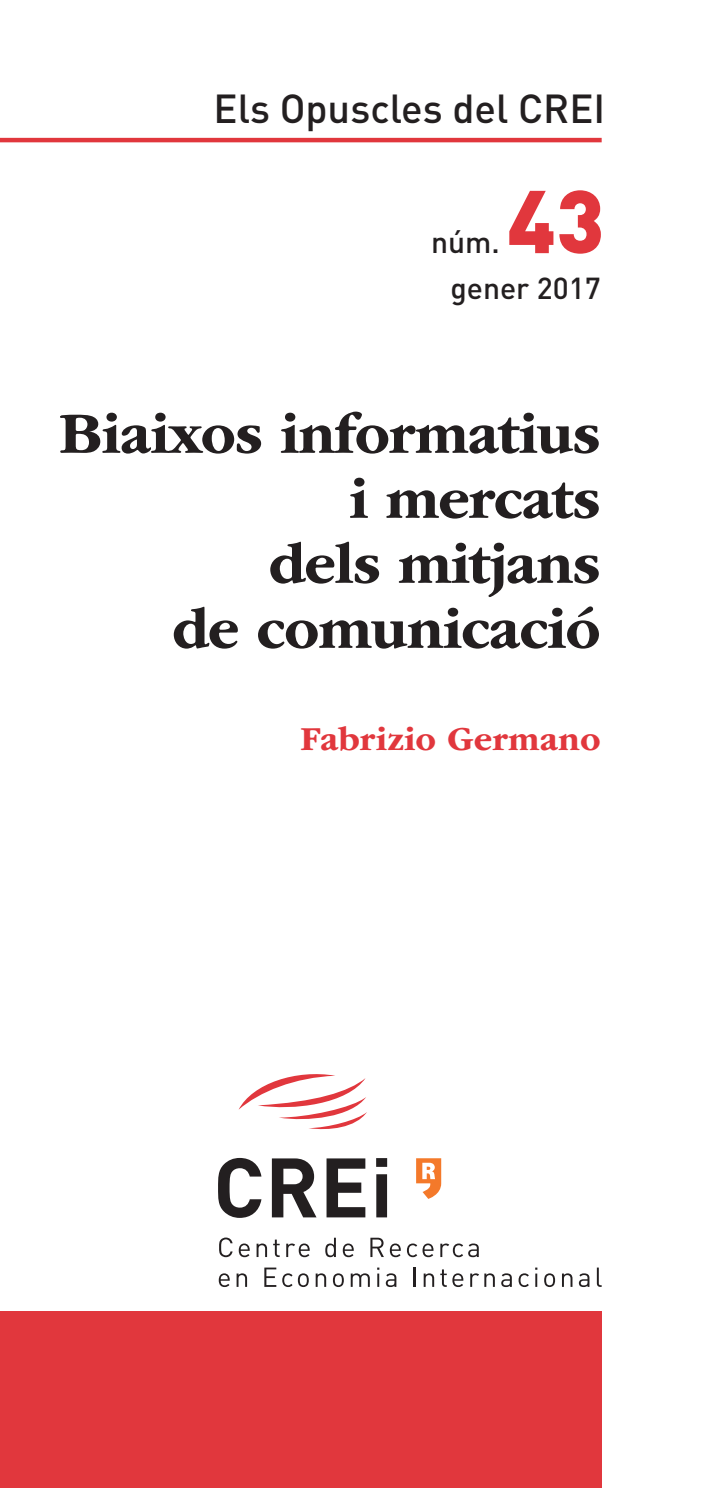
<style>
.page{position:relative;width:708px;height:1488px;background:#fff}
.page>*{position:absolute;margin:0;border:0;box-sizing:border-box;transform-origin:0 0}
.t1{font:900 87.5px "DIN";color:#e1373d}
.t2{font:700 60px/65px "ITC Garamond Std";letter-spacing:-.02em;color:#231f20;text-align:right}
.t3{font:500 40px "DIN";color:#231f20}
.t4{font:700 35px "ITC Garamond Std";color:#e1373d}
.t5{font:500 30px "DIN";color:#231f20}
</style>
<div class="page">
<hr style="left:0;top:138px;width:601px;height:4px;background:#e1373d">
<div style="left:0;top:1310px;width:602px;height:177px;background:#e1373d"></div>
<svg style="left:218px;top:1157px;width:43px;height:60px"></svg>
<svg style="left:272px;top:1158px;width:44px;height:59px"></svg>
<svg style="left:326px;top:1158px;width:39px;height:59px"></svg>
<svg style="left:376px;top:1158px;width:11px;height:59px"></svg>
<svg style="left:239px;top:1074px;width:128px;height:56px"></svg>
<svg style="left:416px;top:1158px;width:25px;height:40px"></svg>
<svg style="left:219px;top:1273px;width:11px;height:13px"></svg>
<svg style="left:237px;top:1273px;width:10px;height:13px"></svg>
<svg style="left:264px;top:1267px;width:12px;height:19px"></svg>
<svg style="left:282px;top:1273px;width:10px;height:14px"></svg>
<svg style="left:298px;top:1273px;width:11px;height:13px"></svg>
<svg style="left:316px;top:1273px;width:10px;height:13px"></svg>
<svg style="left:333px;top:1273px;width:11px;height:13px"></svg>
<svg style="left:351px;top:1273px;width:19px;height:13px"></svg>
<svg style="left:377px;top:1267px;width:2px;height:19px"></svg>
<svg style="left:386px;top:1273px;width:10px;height:14px"></svg>
<svg style="left:414px;top:1267px;width:2px;height:19px"></svg>
<svg style="left:424px;top:1273px;width:10px;height:13px"></svg>
<svg style="left:440px;top:1269px;width:23px;height:17px"></svg>
<svg style="left:470px;top:1273px;width:25px;height:13px"></svg>
<svg style="left:501px;top:1273px;width:11px;height:14px"></svg>
<svg style="left:518px;top:1273px;width:11px;height:14px"></svg>
<svg style="left:535px;top:1267px;width:2px;height:19px"></svg>
<svg style="left:544px;top:1273px;width:11px;height:13px"></svg>
<svg style="left:562px;top:1273px;width:10px;height:13px"></svg>
<svg style="left:579px;top:1273px;width:10px;height:14px"></svg>
<svg style="left:597px;top:1267px;width:4px;height:19px"></svg>
<svg style="left:219px;top:1237px;width:14px;height:20px"></svg>
<svg style="left:239px;top:1243px;width:11px;height:14px"></svg>
<svg style="left:257px;top:1243px;width:10px;height:13px"></svg>
<svg style="left:273px;top:1239px;width:7px;height:17px"></svg>
<svg style="left:286px;top:1243px;width:24px;height:14px"></svg>
<svg style="left:325px;top:1237px;width:11px;height:20px"></svg>
<svg style="left:343px;top:1243px;width:11px;height:14px"></svg>
<svg style="left:370px;top:1237px;width:14px;height:19px"></svg>
<svg style="left:390px;top:1243px;width:11px;height:14px"></svg>
<svg style="left:407px;top:1243px;width:26px;height:14px"></svg>
<svg style="left:440px;top:1243px;width:39px;height:14px"></svg>
<p class="t3" style="left:213px;top:83px;width:393px">Els Opuscles del CREI</p>
<h1 class="t1" style="left:507px;top:163px;width:99px">43</h1>
<p class="t5" style="left:450px;top:269px;width:152px">gener 2017</p>
<p class="t5" style="left:431px;top:223px;width:70px">núm.</p>
<p class="t2" style="left:59px;top:401px;width:543px">Biaixos informatius i mercats<br>dels mitjans<br>de comunicació</p>
<p class="t4" style="left:300px;top:719px;width:302px">Fabrizio Germano</p>
</div>
